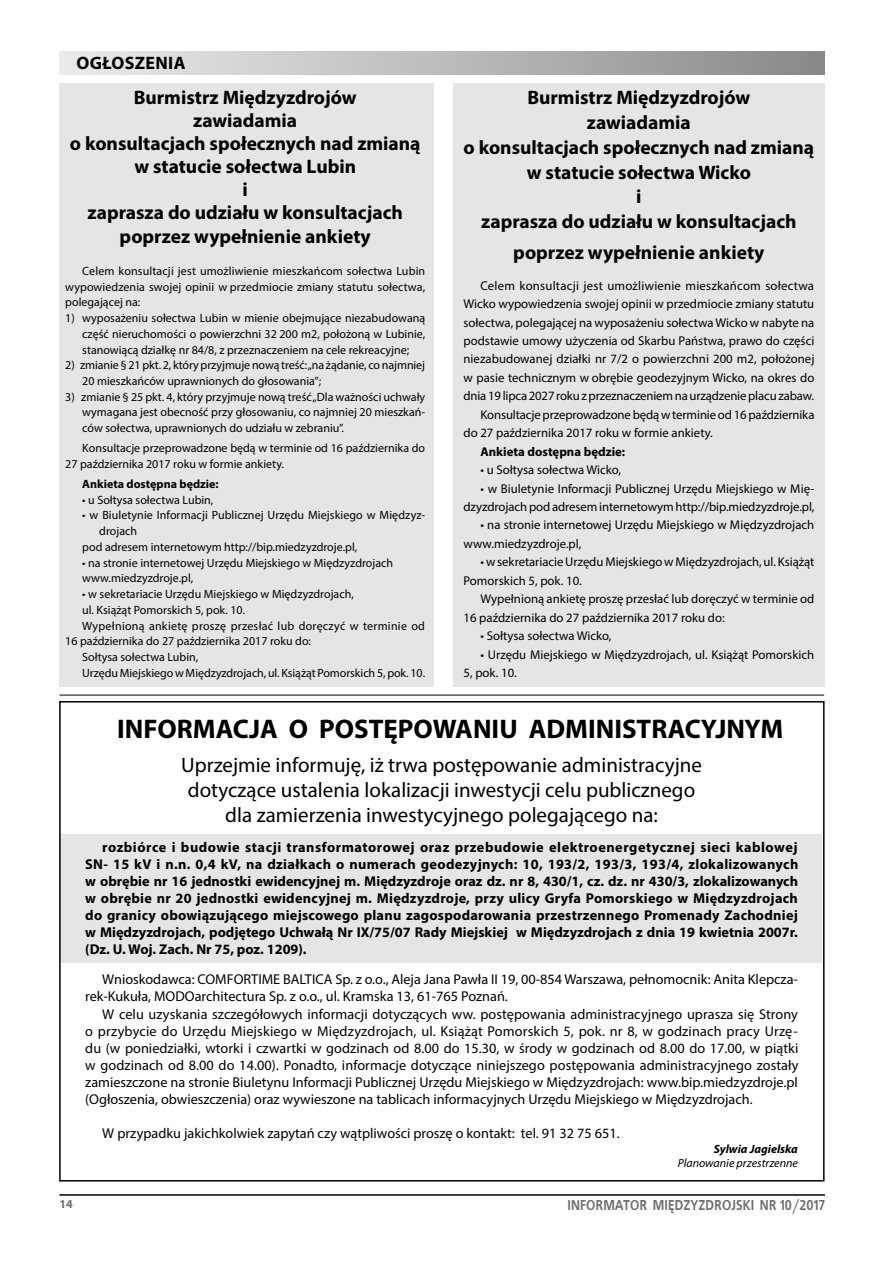
<style>
.page{position:relative;width:893px;height:1263px;background:#fff}
.page>*{position:absolute;margin:0;border:0;box-sizing:border-box;transform-origin:0 0}
.t1{font:700 27px "Myriad Pro";color:#000}
.t2{font:21px/25.2px "Myriad Pro";color:#000;text-align:center}
.t3{font:700 19.5px/23.2px "Myriad Pro";color:#000;text-align:center}
.t4{font:700 19.5px/30.2px "Myriad Pro";color:#040405;text-align:center}
.t5{font:700 18px "Myriad Pro";letter-spacing:.02em;color:#000}
.t6{font:14.25px/17.1px "Myriad Pro";color:#000}
.t7{font:700 14.25px/17.1px "Myriad Pro";color:#000;text-align:justify}
.t8{font:700 14.25px "EFN Bureau";color:#706f6f}
.t9{font:12.75px/18.5px "Myriad Pro";color:#000}
.t10{font:700 12.75px "Myriad Pro";color:#000}
.t11{font:12px/15.8px "Myriad Pro";color:#000;text-align:justify}
.t12{font:12px "Myriad Pro";letter-spacing:.02em;color:#000}
.t13{font:700 12px "Myriad Pro";color:#000}
.t14{font:italic 12px "Myriad Pro";color:#000}
.t15{font:italic 700 12px "Myriad Pro";color:#000}
.t16{font:700 12px "Myriad Pro";color:#706f6f}
.s1{color:#040405}
</style>
<div class="page">
<hr style="left:60px;top:1194px;width:765px;height:2px;background:#000">
<div style="left:60px;top:834px;width:761px;height:128px;background:#e5e5e5"></div>
<div style="left:453px;top:83px;width:371px;height:604px;background:#e5e5e5"></div>
<div style="left:60px;top:83px;width:374px;height:604px;background:#e5e5e5"></div>
<div style="left:60px;top:51px;width:764px;height:23px;background:linear-gradient(to right,#ececec,#8a8a89)"></div>
<hr style="left:60px;top:695px;width:764px;height:1px;background:#000">
<div style="left:59px;top:701px;width:766px;height:480px;border:2px solid #000"></div>
<h3 class="t5" style="left:77px;top:52px;width:111px">OGŁOSZENIA</h3>
<h3 class="t3" style="left:70px;top:85px;width:352px">Burmistrz Międzyzdrojów<br>zawiadamia<br>o konsultacjach społecznych nad zmianą w statucie sołectwa Lubin<br>i<br>zaprasza do udziału w konsultacjach poprzez wypełnienie ankiety</h3>
<p class="t11" style="left:65px;top:263px;width:361px;text-indent:17px">Celem konsultacji jest umożliwienie mieszkańcom sołectwa Lubin wypowiedzenia swojej opinii w przedmiocie zmiany statutu sołectwa, polegającej na:</p>
<p class="t11" style="left:82px;top:310px;width:344px;text-indent:-17px">1) wyposażeniu sołectwa Lubin w mienie obejmujące niezabudowaną część nieruchomości o powierzchni 32 200 m2, położoną w Lubinie, stanowiącą działkę nr 84/8, z przeznaczeniem na cele rekreacyjne;</p>
<p class="t11" style="left:82px;top:357px;width:344px;text-indent:-17px">2) zmianie § 21 pkt. 2, który przyjmuje nową treść: „na żądanie, co najmniej<br>20 mieszkańców uprawnionych do głosowania”;</p>
<p class="t11" style="left:82px;top:389px;width:344px;text-indent:-17px">3) zmianie § 25 pkt. 4, który przyjmuje nową treść „Dla ważności uchwały wymagana jest obecność przy głosowaniu, co najmniej 20 mieszkań&shy;ców sołectwa, uprawnionych do udziału w zebraniu”.</p>
<p class="t11" style="left:65px;top:440px;width:361px;text-indent:17px">Konsultacje przeprowadzone będą w terminie od 16 października do<br>27 października 2017 roku w formie ankiety.</p>
<p class="t13" style="left:82px;top:476px;width:138px">Ankieta dostępna będzie:</p>
<p class="t11" style="left:82px;top:492px;width:133px">• u Sołtysa sołectwa Lubin,</p>
<p class="t11" style="left:82px;top:507px;width:344px">• w Biuletynie Informacji Publicznej Urzędu Miejskiego w Międzyz-</p>
<p class="t11" style="left:99px;top:523px;width:39px">drojach</p>
<p class="t11" style="left:82px;top:539px;width:276px">pod adresem internetowym http://bip.miedzyzdroje.pl,</p>
<p class="t11" style="left:82px;top:555px;width:312px">• na stronie internetowej Urzędu Miejskiego w Międzyzdrojach www.miedzyzdroje.pl,</p>
<p class="t11" style="left:82px;top:586px;width:273px">• w sekretariacie Urzędu Miejskiego w Międzyzdrojach,</p>
<p class="t11" style="left:82px;top:602px;width:164px">ul. Książąt Pomorskich 5, pok. 10.</p>
<p class="t12" style="left:82px;top:618px;width:344px">Wypełnioną ankietę proszę przesłać lub doręczyć w terminie od</p>
<p class="t11" style="left:65px;top:633px;width:247px">16 października do 27 października 2017 roku do:</p>
<p class="t11" style="left:82px;top:649px;width:118px">Sołtysa sołectwa Lubin,</p>
<p class="t11" style="left:82px;top:665px;width:344px">Urzędu Miejskiego w Międzyzdrojach, ul. Książąt Pomorskich 5, pok. 10.</p>
<h1 class="t1" style="left:117px;top:711px;width:668px">INFORMACJA O POSTĘPOWANIU ADMINISTRACYJNYM</h1>
<h2 class="t2" style="left:181px;top:752px;width:522px">Uprzejmie informuję, iż trwa postępowanie administracyjne dotyczące ustalenia lokalizacji inwestycji celu publicznego dla zamierzenia inwestycyjnego polegającego na:</h2>
<p class="t7" style="left:85px;top:838px;width:715px;text-indent:17px">rozbiórce i budowie stacji transformatorowej oraz przebudowie elektroenergetycznej sieci kablowej SN- 15 kV i n.n. 0,4 kV, na działkach o numerach geodezyjnych: 10, 193/2, 193/3, 193/4, zlokalizowanych w obrębie nr 16 jednostki ewidencyjnej m. Międzyzdroje oraz dz. nr 8, 430/1, cz. dz. nr 430/3, zlokalizowanych w obrębie nr 20 jednostki ewidencyjnej m. Międzyzdroje, przy ulicy Gryfa Pomorskiego w Międzyzdrojach do granicy obowiązującego miejscowego planu zagospodarowania przestrzennego Promenady Zachodniej w Międzyzdrojach, podjętego Uchwałą Nr IX/75/07 Rady Miejskiej w Międzyzdrojach z dnia 19 kwietnia 2007r. (Dz. U. Woj. Zach. Nr 75, poz. 1209).</p>
<p class="t6" style="left:85px;top:971px;width:714px;text-indent:17px">Wnioskodawca: COMFORTIME BALTICA Sp. z o.o., Aleja Jana Pawła II 19, 00-854 Warszawa, pełnomocnik: Anita Klepcza&shy;rek-Kukuła, MODOarchitectura Sp. z o.o., ul. Kramska 13, 61-765 Poznań.</p>
<p class="t6" style="left:85px;top:1005px;width:715px;text-align:justify;text-indent:17px">W celu uzyskania szczegółowych informacji dotyczących ww. postępowania administracyjnego uprasza się Strony o przybycie do Urzędu Miejskiego w Międzyzdrojach, ul. Książąt Pomorskich 5, pok. nr 8, w godzinach pracy Urzę&shy;du (w poniedziałki, wtorki i czwartki w godzinach od 8.00 do 15.30, w środy w godzinach od 8.00 do 17.00, w piątki w godzinach od 8.00 do 14.00). Ponadto, informacje dotyczące niniejszego postępowania administracyjnego zostały zamieszczone na stronie Biuletynu Informacji Publicznej Urzędu Miejskiego w Międzyzdrojach: www.bip.miedzyzdroje.pl (Ogłoszenia, obwieszczenia) oraz wywieszone na tablicach informacyjnych Urzędu Miejskiego w Międzyzdrojach.</p>
<p class="t6" style="left:102px;top:1125px;width:519px">W przypadku jakichkolwiek zapytań czy wątpliwości proszę o kontakt: tel. 91 32 75 651.</p>
<p class="t15" style="left:714px;top:1141px;width:86px">Sylwia Jagielska</p>
<p class="t14" style="left:678px;top:1155px;width:122px">Planowanie przestrzenne</p>
<h3 class="t3" style="left:464px;top:84px;width:352px;line-height:24.9px">Burmistrz Międzyzdrojów<br>zawiadamia<br>o <span class="s1">konsultacjach społecznych</span> nad zmianą w statucie sołectwa Wicko<br>i</h3>
<h3 class="t4" style="left:481px;top:206px;width:317px">zaprasza do udziału w konsultacjach poprzez wypełnienie ankiety</h3>
<p class="t9" style="left:480px;top:276px;width:335px">Celem konsultacji jest umożliwienie mieszkańcom sołectwa</p>
<p class="t9" style="left:463px;top:294px;width:352px">Wicko wypowiedzenia swojej opinii w przedmiocie zmiany statutu</p>
<p class="t9" style="left:463px;top:313px;width:352px">sołectwa, polegającej na wyposażeniu sołectwa Wicko w nabyte na</p>
<p class="t9" style="left:463px;top:331px;width:352px">podstawie umowy użyczenia od Skarbu Państwa, prawo do części</p>
<p class="t9" style="left:463px;top:350px;width:352px">niezabudowanej działki nr 7/2 o powierzchni 200 m2, położonej</p>
<p class="t9" style="left:463px;top:368px;width:352px">w pasie technicznym w obrębie geodezyjnym Wicko, na okres do</p>
<p class="t9" style="left:463px;top:387px;width:352px">dnia 19 lipca 2027 roku z przeznaczeniem na urządzenie placu zabaw.</p>
<p class="t9" style="left:480px;top:405px;width:335px">Konsultacje przeprowadzone będą w terminie od 16 października</p>
<p class="t9" style="left:463px;top:423px;width:251px">do 27 października 2017 roku w formie ankiety.</p>
<p class="t10" style="left:480px;top:443px;width:146px">Ankieta dostępna będzie:</p>
<p class="t9" style="left:480px;top:460px;width:142px">• u Sołtysa sołectwa Wicko,</p>
<p class="t9" style="left:463px;top:479px;width:352px;text-align:right">• w Biuletynie Informacji Publicznej Urzędu Miejskiego w Mię&shy;dzyzdrojach pod adresem internetowym http://bip.miedzyzdroje.pl,</p>
<p class="t9" style="left:463px;top:516px;width:352px;text-indent:17px">• na stronie internetowej Urzędu Miejskiego w Międzyzdrojach www.miedzyzdroje.pl,</p>
<p class="t9" style="left:463px;top:553px;width:352px;text-indent:17px">• w sekretariacie Urzędu Miejskiego w Międzyzdrojach, ul. Książąt<br>Pomorskich 5, pok. 10.</p>
<p class="t9" style="left:463px;top:589px;width:352px;text-indent:17px">Wypełnioną ankietę proszę przesłać lub doręczyć w terminie od<br>16 października do 27 października 2017 roku do:</p>
<p class="t9" style="left:480px;top:626px;width:132px">• Sołtysa sołectwa Wicko,</p>
<p class="t9" style="left:463px;top:645px;width:352px;text-indent:17px">• Urzędu Miejskiego w Międzyzdrojach, ul. Książąt Pomorskich<br>5, pok. 10.</p>
<p class="t16" style="left:60px;top:1196px;width:15px">14</p>
<p class="t8" style="left:567px;top:1194px;width:259px">INFORMATOR MIĘDZYZDROJSKI NR 10/2017</p>
</div>
